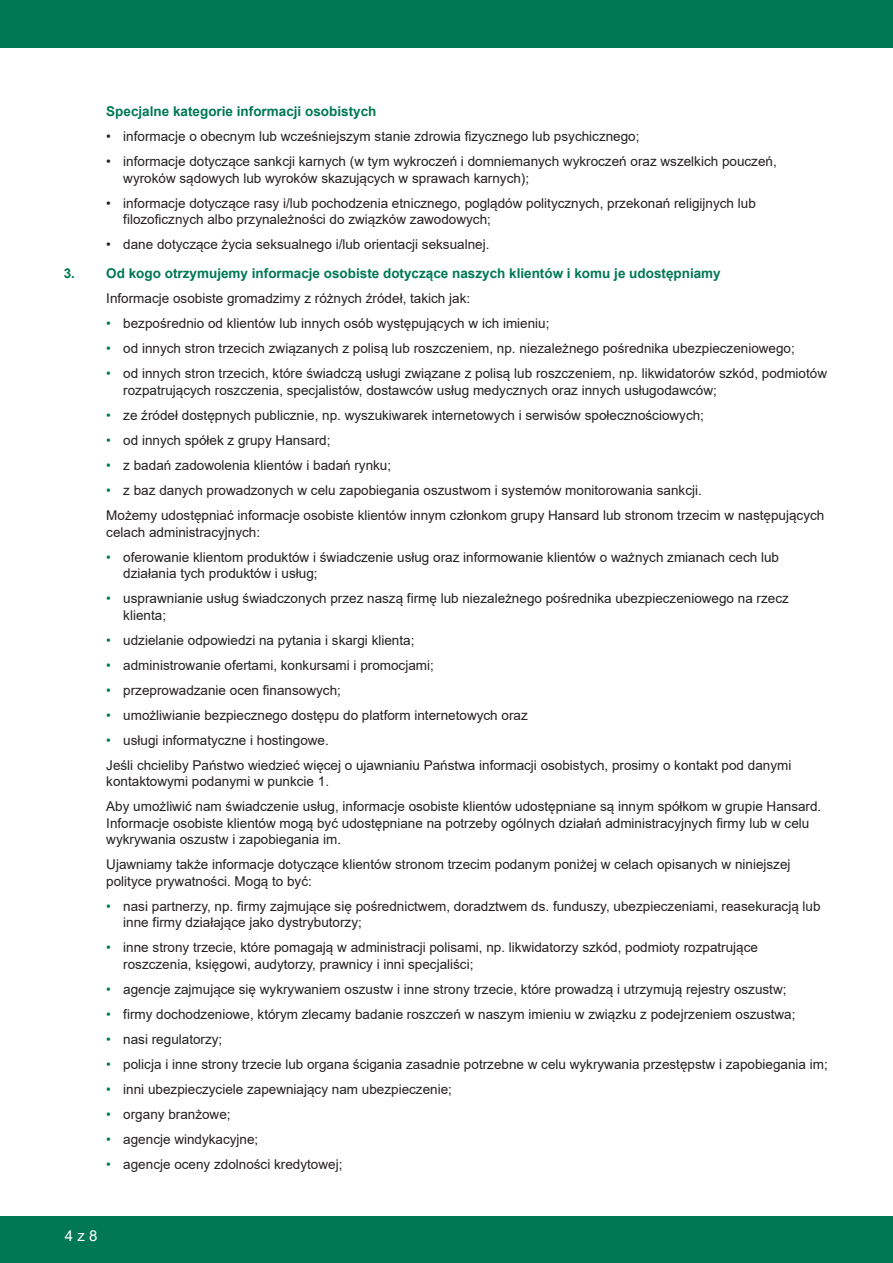
<style>
.page{position:relative;width:893px;height:1263px;background:#fff}
.page>*{position:absolute;margin:0;border:0;box-sizing:border-box;transform-origin:0 0}
.t1{font:15px "Arial";color:#fff}
.text{font:13.5px/16.5px "Arial";color:#231f20}
.green_subhead_number{font:700 13.5px "Arial";color:#007854}
.green_subhead_indent{font:700 13.5px "Arial";color:#007854}
.s1{color:#007854}
</style>
<div class="page">
<div style="left:0;top:0;width:893px;height:33px;background:#007854"></div>
<div style="left:0;top:19px;width:893px;height:29px;background:#007854"></div>
<div style="left:0;top:1216px;width:893px;height:47px;background:#007854"></div>
<p class="green_subhead_indent" style="left:106px;top:102px;width:272px">Specjalne kategorie informacji osobistych</p>
<p class="text" style="left:106px;top:128px;width:535px">• informacje o obecnym lub wcześniejszym stanie zdrowia fizycznego lub psychicznego;</p>
<p class="text" style="left:123px;top:153px;width:655px;text-indent:-17px">• informacje dotyczące sankcji karnych (w tym wykroczeń i domniemanych wykroczeń oraz wszelkich pouczeń, wyroków sądowych lub wyroków skazujących w sprawach karnych);</p>
<p class="text" style="left:123px;top:195px;width:634px;text-indent:-17px">• informacje dotyczące rasy i/lub pochodzenia etnicznego, poglądów politycznych, przekonań religijnych lub filozoficznych albo przynależności do związków zawodowych;</p>
<p class="text" style="left:106px;top:236px;width:385px">• dane dotyczące życia seksualnego i/lub orientacji seksualnej.</p>
<p class="green_subhead_number" style="left:64px;top:264px;width:658px">3. Od kogo otrzymujemy informacje osobiste dotyczące naszych klientów i komu je udostępniamy</p>
<p class="text" style="left:106px;top:290px;width:365px">Informacje osobiste gromadzimy z różnych źródeł, takich jak:</p>
<p class="text" style="left:106px;top:315px;width:445px"><span class="s1">•</span> bezpośrednio od klientów lub innych osób występujących w ich imieniu;</p>
<p class="text" style="left:106px;top:340px;width:690px"><span class="s1">•</span> od innych stron trzecich związanych z polisą lub roszczeniem, np. niezależnego pośrednika ubezpieczeniowego;</p>
<p class="text" style="left:123px;top:365px;width:705px;text-indent:-17px"><span class="s1">•</span> od innych stron trzecich, które świadczą usługi związane z polisą lub roszczeniem, np. likwidatorów szkód, podmiotów rozpatrujących roszczenia, specjalistów, dostawców usług medycznych oraz innych usługodawców;</p>
<p class="text" style="left:106px;top:407px;width:599px"><span class="s1">•</span> ze źródeł dostępnych publicznie, np. wyszukiwarek internetowych i serwisów społecznościowych;</p>
<p class="text" style="left:106px;top:432px;width:226px"><span class="s1">•</span> od innych spółek z grupy Hansard;</p>
<p class="text" style="left:106px;top:457px;width:286px"><span class="s1">•</span> z badań zadowolenia klientów i badań rynku;</p>
<p class="text" style="left:106px;top:482px;width:597px"><span class="s1">•</span> z baz danych prowadzonych w celu zapobiegania oszustwom i systemów monitorowania sankcji.</p>
<p class="text" style="left:106px;top:507px;width:719px">Możemy udostępniać informacje osobiste klientów innym członkom grupy Hansard lub stronom trzecim w następujących celach administracyjnych:</p>
<p class="text" style="left:123px;top:548px;width:657px;text-indent:-17px"><span class="s1">•</span> oferowanie klientom produktów i świadczenie usług oraz informowanie klientów o ważnych zmianach cech lub działania tych produktów i usług;</p>
<p class="text" style="left:123px;top:590px;width:667px;text-indent:-17px"><span class="s1">•</span> usprawnianie usług świadczonych przez naszą firmę lub niezależnego pośrednika ubezpieczeniowego na rzecz klienta;</p>
<p class="text" style="left:106px;top:631px;width:310px"><span class="s1">•</span> udzielanie odpowiedzi na pytania i skargi klienta;</p>
<p class="text" style="left:106px;top:656px;width:329px"><span class="s1">•</span> administrowanie ofertami, konkursami i promocjami;</p>
<p class="text" style="left:106px;top:681px;width:236px"><span class="s1">•</span> przeprowadzanie ocen finansowych;</p>
<p class="text" style="left:106px;top:706px;width:423px"><span class="s1">•</span> umożliwianie bezpiecznego dostępu do platform internetowych oraz</p>
<p class="text" style="left:106px;top:731px;width:224px"><span class="s1">•</span> usługi informatyczne i hostingowe.</p>
<p class="text" style="left:106px;top:756px;width:686px">Jeśli chcieliby Państwo wiedzieć więcej o ujawnianiu Państwa informacji osobistych, prosimy o kontakt pod danymi kontaktowymi podanymi w punkcie 1.</p>
<p class="text" style="left:106px;top:798px;width:717px">Aby umożliwić nam świadczenie usług, informacje osobiste klientów udostępniane są innym spółkom w grupie Hansard.<br>Informacje osobiste klientów mogą być udostępniane na potrzeby ogólnych działań administracyjnych firmy lub w celu wykrywania oszustw i zapobiegania im.</p>
<p class="text" style="left:106px;top:856px;width:686px">Ujawniamy także informacje dotyczące klientów stronom trzecim podanym poniżej w celach opisanych w niniejszej polityce prywatności. Mogą to być:</p>
<p class="text" style="left:123px;top:897px;width:699px;text-indent:-17px"><span class="s1">•</span> nasi partnerzy, np. firmy zajmujące się pośrednictwem, doradztwem ds. funduszy, ubezpieczeniami, reasekuracją lub inne firmy działające jako dystrybutorzy;</p>
<p class="text" style="left:123px;top:939px;width:636px;text-indent:-17px"><span class="s1">•</span> inne strony trzecie, które pomagają w administracji polisami, np. likwidatorzy szkód, podmioty rozpatrujące roszczenia, księgowi, audytorzy, prawnicy i inni specjaliści;</p>
<p class="text" style="left:106px;top:980px;width:682px"><span class="s1">•</span> agencje zajmujące się wykrywaniem oszustw i inne strony trzecie, które prowadzą i utrzymują rejestry oszustw;</p>
<p class="text" style="left:106px;top:1005px;width:691px"><span class="s1">•</span> firmy dochodzeniowe, którym zlecamy badanie roszczeń w naszym imieniu w związku z podejrzeniem oszustwa;</p>
<p class="text" style="left:106px;top:1030px;width:118px"><span class="s1">•</span> nasi regulatorzy;</p>
<p class="text" style="left:106px;top:1055px;width:723px"><span class="s1">•</span> policja i inne strony trzecie lub organa ścigania zasadnie potrzebne w celu wykrywania przestępstw i zapobiegania im;</p>
<p class="text" style="left:106px;top:1080px;width:347px"><span class="s1">•</span> inni ubezpieczyciele zapewniający nam ubezpieczenie;</p>
<p class="text" style="left:106px;top:1105px;width:126px"><span class="s1">•</span> organy branżowe;</p>
<p class="text" style="left:106px;top:1130px;width:154px"><span class="s1">•</span> agencje windykacyjne;</p>
<p class="text" style="left:106px;top:1155px;width:238px"><span class="s1">•</span> agencje oceny zdolności kredytowej;</p>
<p class="t1" style="left:65px;top:1225px;width:34px">4 z 8</p>
</div>
